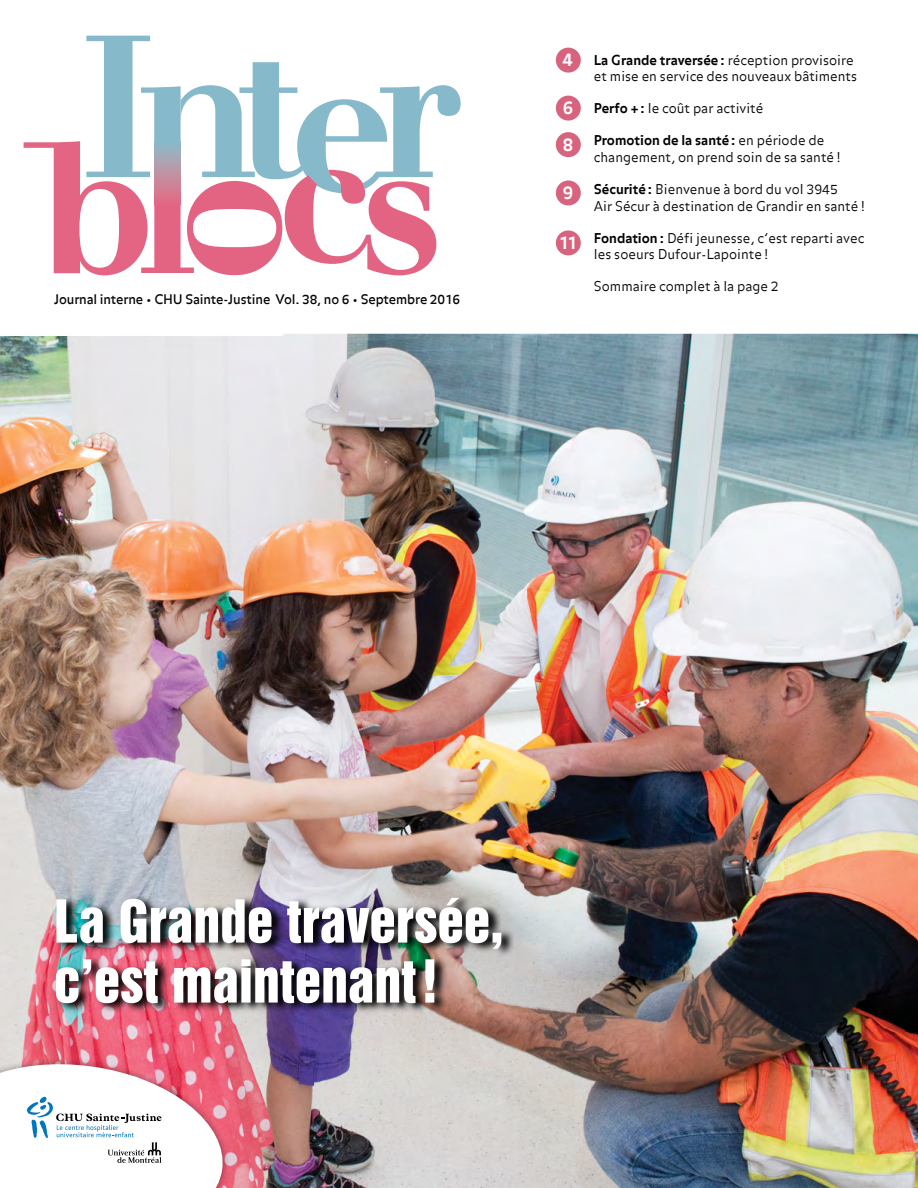
<style>
.page{position:relative;width:918px;height:1188px;background:#fff}
.page>*{position:absolute;margin:0;border:0;box-sizing:border-box;transform-origin:0 0}
.t1{font:54px/60px "Swiss 921 BT Regular A";color:#fff}
.t2{font:700 18px/36.9px "Balance";color:#fff}
.t3{font:300 13.5px/16.5px "Balance";color:#000}
.t4{font:13.2px "Balance";letter-spacing:-.01em;color:#000}
.s1{font-weight:700}
</style>
<div class="page">
<svg style="left:24px;top:36px;width:437px;height:239px"></svg>
<div style="left:154px;top:141px;width:27px;height:64px;background:linear-gradient(to bottom,#8ebdc9,#e76a82)"></div>
<img style="left:0;top:334px;width:918px;height:854px">
<svg style="left:0;top:1056px;width:229px;height:132px"></svg>
<div style="left:556px;top:230px;width:25px;height:25px;background:#d8637e;border-radius:50%"></div>
<div style="left:556px;top:48px;width:25px;height:25px;background:#d8637e;border-radius:50%"></div>
<div style="left:556px;top:96px;width:25px;height:25px;background:#d8637e;border-radius:50%"></div>
<div style="left:556px;top:132px;width:25px;height:25px;background:#d8637e;border-radius:50%"></div>
<div style="left:556px;top:180px;width:25px;height:25px;background:#d8637e;border-radius:50%"></div>
<img style="left:55px;top:894px;width:459px;height:119px">
<p class="t4" style="left:54px;top:291px;width:408px">Journal interne • CHU Sainte-Justine Vol. 38, no 6 • Septembre 2016</p>
<h2 class="t2" style="left:563px;top:41px;width:12px">4</h2>
<h2 class="t2" style="left:563px;top:90px;width:12px">6<br>8</h2>
<h2 class="t2" style="left:563px;top:175px;width:12px">9</h2>
<h2 class="t2" style="left:559px;top:225px;width:20px">11</h2>
<p class="t3" style="left:594px;top:52px;width:265px"><span class="s1">La Grande traversée:</span> réception provisoire et mise en service des nouveaux bâtiments</p>
<p class="t3" style="left:594px;top:101px;width:171px"><span class="s1">Perfo +:</span> le coût par activité</p>
<p class="t3" style="left:594px;top:133px;width:249px"><span class="s1">Promotion de la santé:</span> en période de changement, on prend soin de sa santé!</p>
<p class="t3" style="left:594px;top:182px;width:273px"><span class="s1">Sécurité:</span> Bienvenue à bord du vol 3945<br>Air Sécur à destination de Grandir en santé!</p>
<p class="t3" style="left:594px;top:230px;width:272px"><span class="s1">Fondation:</span> Défi jeunesse, c’est reparti avec les soeurs Dufour-Lapointe!</p>
<p class="t3" style="left:594px;top:279px;width:186px">Sommaire complet à la page 2</p>
<h1 class="t1" style="left:54px;top:891px;width:451px">La Grande traversée, c’est maintenant!</h1>
</div>
